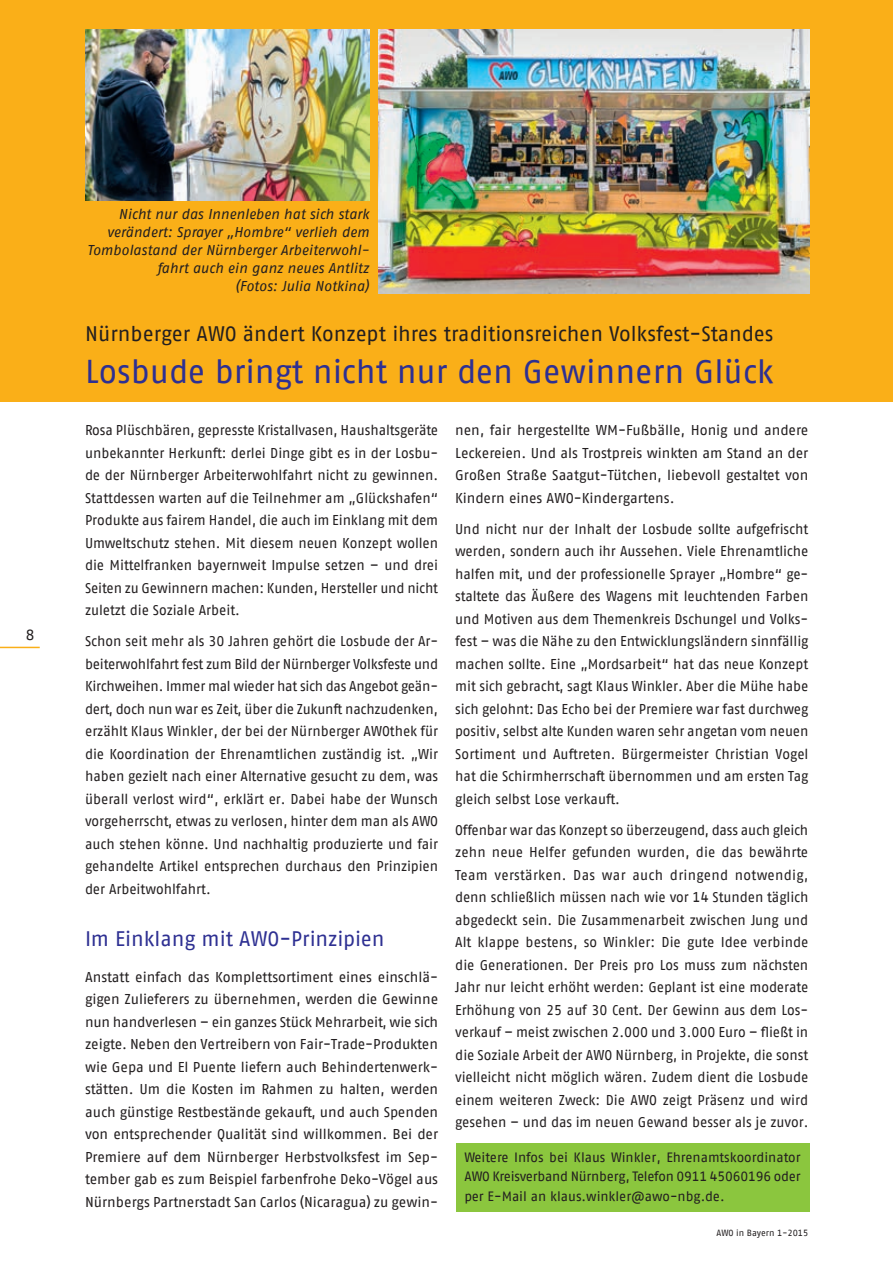
<style>
.page{position:relative;width:893px;height:1263px;background:#fff}
.page>*{position:absolute;margin:0;border:0;box-sizing:border-box;transform-origin:0 0}
.t1{font:33px "AWO Fago Office";color:#2e3092}
.t2{font:21px "AWO Fago Office";color:#231f20}
.t3{font:21px "AWO Fago Office";color:#2e3092}
.t4{font:15px "AWO Fago Office";color:#231f20}
.t5{font:14.25px/22.5px "AWO Fago Office";color:#231f20;text-align:justify}
.t6{font:italic 14.25px/18px "AWO Fago Office";color:#231f20;text-align:right}
.t7{font:13.5px/19.5px "AWO Fago Office";letter-spacing:-.01em;color:#231f20;text-align:justify}
.t8{font:9px "AWO Fago Office";color:#231f20}
</style>
<div class="page">
<div style="left:0;top:0;width:893px;height:402px;background:#faaf18"></div>
<img style="left:85px;top:30px;width:284px;height:170px">
<img style="left:378px;top:30px;width:431px;height:263px">
<div style="left:456px;top:1143px;width:353px;height:69px;background:#8bc63e"></div>
<hr style="left:0;top:647px;width:40px;height:1px;background:#faaf18">
<p class="t4" style="left:26px;top:626px;width:10px">8</p>
<p class="t6" style="left:87px;top:204px;width:283px">Nicht nur das Innenleben hat sich stark verändert: Sprayer „Hombre“ verlieh dem Tombolastand der Nürnberger Arbeiterwohl&shy;fahrt auch ein ganz neues Antlitz<br>(Fotos: Julia Notkina)</p>
<h2 class="t2" style="left:85px;top:322px;width:690px">Nürnberger AWO ändert Konzept ihres traditionsreichen Volksfest-Standes</h2>
<h1 class="t1" style="left:85px;top:352px;width:690px">Losbude bringt nicht nur den Gewinnern Glück</h1>
<p class="t5" style="left:85px;top:419px;width:355px">Rosa Plüschbären, gepresste Kristallvasen, Haushaltsgeräte unbekannter Herkunft: derlei Dinge gibt es in der Losbu&shy;de der Nürnberger Arbeiterwohlfahrt nicht zu gewinnen.<br>Stattdessen warten auf die Teilnehmer am „Glückshafen“ Produkte aus fairem Handel, die auch im Einklang mit dem Umweltschutz stehen. Mit diesem neuen Konzept wollen die Mittelfranken bayernweit Impulse setzen – und drei Seiten zu Gewinnern machen: Kunden, Hersteller und nicht zuletzt die Soziale Arbeit.</p>
<p class="t5" style="left:85px;top:630px;width:355px">Schon seit mehr als 30 Jahren gehört die Losbude der Ar&shy;beiterwohlfahrt fest zum Bild der Nürnberger Volksfeste und Kirchweihen. Immer mal wieder hat sich das Angebot geän&shy;dert, doch nun war es Zeit, über die Zukunft nachzudenken, erzählt Klaus Winkler, der bei der Nürnberger AWOthek für die Koordination der Ehrenamtlichen zuständig ist. „Wir haben gezielt nach einer Alternative gesucht zu dem, was überall verlost wird“, erklärt er. Dabei habe der Wunsch vorgeherrscht, etwas zu verlosen, hinter dem man als AWO auch stehen könne. Und nachhaltig produzierte und fair gehandelte Artikel entsprechen durchaus den Prinzipien der Arbeitwohlfahrt.</p>
<h2 class="t3" style="left:85px;top:927px;width:301px">Im Einklang mit AWO-Prinzipien</h2>
<p class="t5" style="left:85px;top:965px;width:355px">Anstatt einfach das Komplettsortiment eines einschlä&shy;gigen Zulieferers zu übernehmen, werden die Gewinne nun handverlesen – ein ganzes Stück Mehrarbeit, wie sich zeigte. Neben den Vertreibern von Fair-Trade-Produkten wie Gepa und El Puente liefern auch Behindertenwerk&shy;stätten. Um die Kosten im Rahmen zu halten, werden auch günstige Restbestände gekauft, und auch Spenden von entsprechender Qualität sind willkommen. Bei der Premiere auf dem Nürnberger Herbstvolksfest im Sep&shy;tember gab es zum Beispiel farbenfrohe Deko-Vögel aus Nürnbergs Partnerstadt San Carlos (Nicaragua) zu gewin-</p>
<p class="t5" style="left:455px;top:419px;width:355px">nen, fair hergestellte WM-Fußbälle, Honig und andere Leckereien. Und als Trostpreis winkten am Stand an der Großen Straße Saatgut-Tütchen, liebevoll gestaltet von Kindern eines AWO-Kindergartens.</p>
<p class="t5" style="left:455px;top:517px;width:355px">Und nicht nur der Inhalt der Losbude sollte aufgefrischt werden, sondern auch ihr Aussehen. Viele Ehrenamtliche halfen mit, und der professionelle Sprayer „Hombre“ ge&shy;staltete das Äußere des Wagens mit leuchtenden Farben und Motiven aus dem Themenkreis Dschungel und Volks&shy;fest – was die Nähe zu den Entwicklungsländern sinnfällig machen sollte. Eine „Mordsarbeit“ hat das neue Konzept mit sich gebracht, sagt Klaus Winkler. Aber die Mühe habe sich gelohnt: Das Echo bei der Premiere war fast durchweg positiv, selbst alte Kunden waren sehr angetan vom neuen Sortiment und Auftreten. Bürgermeister Christian Vogel hat die Schirmherrschaft übernommen und am ersten Tag gleich selbst Lose verkauft.</p>
<p class="t5" style="left:455px;top:818px;width:355px">Offenbar war das Konzept so überzeugend, dass auch gleich zehn neue Helfer gefunden wurden, die das bewährte Team verstärken. Das war auch dringend notwendig, denn schließlich müssen nach wie vor 14 Stunden täglich abgedeckt sein. Die Zusammenarbeit zwischen Jung und Alt klappe bestens, so Winkler: Die gute Idee verbinde die Generationen. Der Preis pro Los muss zum nächsten Jahr nur leicht erhöht werden: Geplant ist eine moderate Erhöhung von 25 auf 30 Cent. Der Gewinn aus dem Los&shy;verkauf – meist zwischen 2.000 und 3.000 Euro – fließt in die Soziale Arbeit der AWO Nürnberg, in Projekte, die sonst vielleicht nicht möglich wären. Zudem dient die Losbude einem weiteren Zweck: Die AWO zeigt Präsenz und wird gesehen – und das im neuen Gewand besser als je zuvor.</p>
<p class="t7" style="left:464px;top:1147px;width:338px">Weitere Infos bei Klaus Winkler, Ehrenamtskoordinator AWO Kreisverband Nürnberg, Telefon 0911 45060196 oder per E-Mail an klaus.winkler@awo-nbg.de.</p>
<p class="t8" style="left:716px;top:1228px;width:93px">AWO in Bayern 1-2015</p>
</div>
